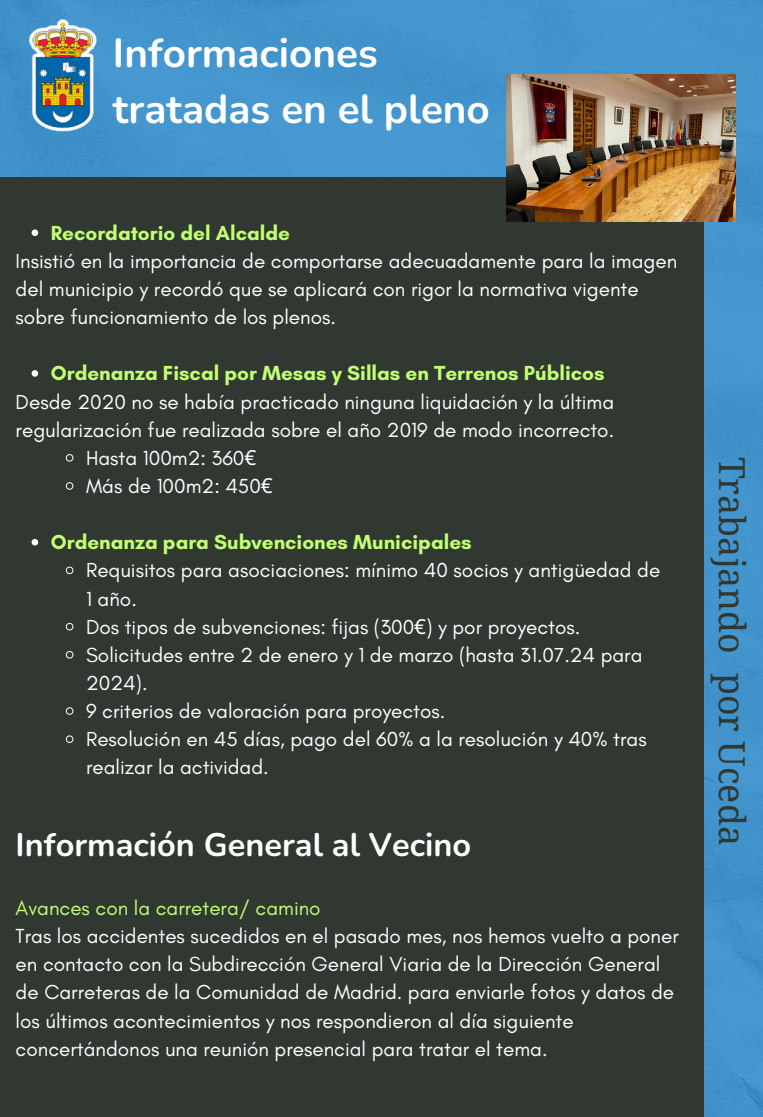
<style>
.page{position:relative;width:763px;height:1117px;background:#fff}
.page>*{position:absolute;margin:0;border:0;box-sizing:border-box;transform-origin:0 0}
.t1{font:700 40.5px/56.4px "Nunito";color:#fff}
.t2{font:35.75px "Noto Serif";color:#313832}
.t3{font:700 32.5px "Nunito";color:#fff}
.t4{font:20.75px/28.1px "Glacial Indifference";color:#fff}
.t5{font:700 20.75px "Glacial Indifference";color:#c1ff72}
.t6{font:20.75px "Glacial Indifference";color:#c1ff72}
.s1{font-family:"Noto Sans"}
</style>
<div class="page">
<div style="left:0;top:0;width:762px;height:1117px;background:#4495ce"></div>
<div style="left:0;top:177px;width:703px;height:940px;background:#313832"></div>
<img style="left:16px;top:16px;width:87px;height:132px">
<img style="left:506px;top:75px;width:229px;height:146px">
<svg style="left:32px;top:229px;width:6px;height:7px"></svg>
<svg style="left:32px;top:370px;width:6px;height:7px"></svg>
<svg style="left:65px;top:454px;width:9px;height:8px"></svg>
<svg style="left:65px;top:482px;width:9px;height:8px"></svg>
<svg style="left:32px;top:539px;width:6px;height:6px"></svg>
<svg style="left:65px;top:566px;width:9px;height:9px"></svg>
<svg style="left:65px;top:622px;width:9px;height:9px"></svg>
<svg style="left:65px;top:651px;width:9px;height:8px"></svg>
<svg style="left:65px;top:707px;width:9px;height:8px"></svg>
<svg style="left:65px;top:735px;width:9px;height:8px"></svg>
<p class="t1" style="left:113px;top:25px;width:378px">Informaciones tratadas en el pleno</p>
<h1 class="t5" style="left:51px;top:220px;width:241px">Recordatorio del Alcalde</h1>
<p class="t4" style="left:16px;top:246px;width:662px">Insistió en la importancia de comportarse adecuadamente para la imagen del municipio y recordó que se aplicará con rigor la normativa vigente sobre funcionamiento de los plenos.</p>
<p class="t5" style="left:51px;top:361px;width:555px">Ordenanza Fiscal por Mesas y Sillas en Terrenos Públicos</p>
<p class="t4" style="left:16px;top:387px;width:599px">Desde 2020 no se había practicado ninguna liquidación y la última regularización fue realizada sobre el año 2019 de modo incorrecto.</p>
<p class="t4" style="left:86px;top:443px;width:172px">Hasta 100m2: 360<span class="s1">€</span></p>
<p class="t4" style="left:86px;top:471px;width:188px">Más de 100m2: 450<span class="s1">€</span></p>
<p class="t5" style="left:51px;top:529px;width:422px">Ordenanza para Subvenciones Municipales</p>
<p class="t4" style="left:86px;top:556px;width:575px">Requisitos para asociaciones: mínimo 40 socios y antigüedad de<br>1 año.</p>
<p class="t4" style="left:86px;top:612px;width:495px">Dos tipos de subvenciones: fijas (300<span class="s1">€</span>) y por proyectos.</p>
<p class="t4" style="left:86px;top:640px;width:557px">Solicitudes entre 2 de enero y 1 de marzo (hasta 31.07.24 para<br>2024).</p>
<p class="t4" style="left:86px;top:696px;width:360px">9 criterios de valoración para proyectos.</p>
<p class="t4" style="left:86px;top:725px;width:561px">Resolución en 45 días, pago del 60% a la resolución y 40% tras realizar la actividad.</p>
<p class="t3" style="left:16px;top:823px;width:457px">Información General al Vecino</p>
<p class="t6" style="left:16px;top:895px;width:306px">Avances con la carretera/ camino</p>
<p class="t4" style="left:16px;top:921px;width:664px">Tras los accidentes sucedidos en el pasado mes, nos hemos vuelto a poner en contacto con la Subdirección General Viaria de la Dirección General de Carreteras de la Comunidad de Madrid. para enviarle fotos y datos de los últimos acontecimientos y nos respondieron al día siguiente concertándonos una reunión presencial para tratar el tema.</p>
<p class="t2" style="left:756px;top:456px;width:390px;rotate:90deg">Trabajando por Uceda</p>
</div>
